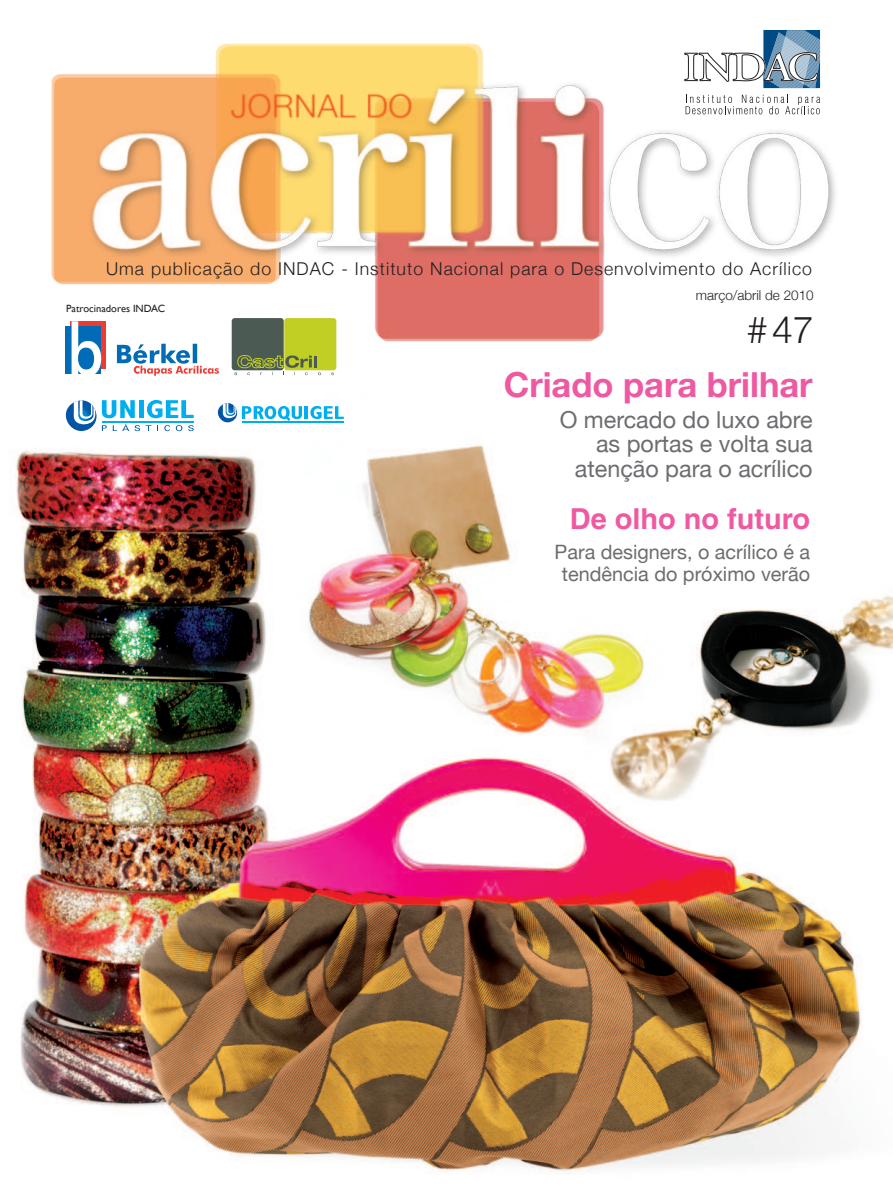
<style>
.page{position:relative;width:893px;height:1191px;background:#fff}
.page>*{position:absolute;margin:0;border:0;box-sizing:border-box;transform-origin:0 0}
.t1{font:300 37.5px "Helvetica Neue";color:#231f20}
.t2{font:700 34.5px "Helvetica Neue";color:#ef59a1}
.t3{font:700 28.95px "Helvetica";color:#ef59a1}
.t4{font:23.4px "Helvetica Neue";color:#6c6d70}
.t5{font:19.8px "Helvetica Neue";color:#6c6d70}
.t6{font:300 17.7px "Helvetica Neue";letter-spacing:.06em;color:#231f20}
.t7{font:300 13.5px "Helvetica Neue";color:#231f20}
.t8{font:10.5px "Gill Sans";color:#231f20}
</style>
<div class="page">
<img style="left:13px;top:357px;width:880px;height:817px">
<img style="left:51px;top:30px;width:784px;height:327px">
<svg style="left:684px;top:30px;width:136px;height:58px"></svg>
<svg style="left:686px;top:95px;width:134px;height:19px"></svg>
<div style="left:70px;top:321px;width:35px;height:48px;background:#ee3b32"></div>
<svg style="left:117px;top:344px;width:102px;height:32px"></svg>
<div style="left:66px;top:326px;width:35px;height:48px;background:linear-gradient(to bottom,#006bb6,#006bb6)"></div>
<svg style="left:72px;top:321px;width:29px;height:55px"></svg>
<svg style="left:66px;top:400px;width:31px;height:31px"></svg>
<svg style="left:74px;top:400px;width:21px;height:24px"></svg>
<svg style="left:102px;top:425px;width:5px;height:6px"></svg>
<svg style="left:135px;top:425px;width:5px;height:6px"></svg>
<svg style="left:146px;top:425px;width:5px;height:6px"></svg>
<svg style="left:164px;top:425px;width:6px;height:6px"></svg>
<svg style="left:176px;top:425px;width:6px;height:6px"></svg>
<svg style="left:188px;top:425px;width:6px;height:6px"></svg>
<svg style="left:102px;top:400px;width:33px;height:18px"></svg>
<div style="left:139px;top:400px;width:5px;height:18px;background:#00aeef"></div>
<svg style="left:147px;top:400px;width:47px;height:18px"></svg>
<hr style="left:102px;top:421px;width:92px;height:2px;background:#00aeef">
<svg style="left:113px;top:424px;width:16px;height:7px"></svg>
<div style="left:232px;top:318px;width:52px;height:52px;background:#4b5a52;border-radius:3px"></div>
<div style="left:284px;top:318px;width:52px;height:52px;background:#c1ce23;border-radius:3px"></div>
<svg style="left:234px;top:355px;width:87px;height:20px"></svg>
<svg style="left:242px;top:406px;width:102px;height:15px"></svg>
<hr style="left:242px;top:421px;width:102px;height:1px;background:#00aeef">
<svg style="left:218px;top:403px;width:19px;height:19px"></svg>
<svg style="left:223px;top:403px;width:13px;height:15px"></svg>
<p class="t6" style="left:106px;top:258px;width:707px">Uma publicação do INDAC - Instituto Nacional para o Desenvolvimento do Acrílico</p>
<p class="t8" style="left:66px;top:302px;width:100px">Patrocinadores INDAC</p>
<p class="t7" style="left:696px;top:287px;width:119px">março/abril de 2010</p>
<p class="t1" style="left:747px;top:306px;width:68px"># 47</p>
<p class="t2" style="left:504px;top:363px;width:310px">Criado para brilhar</p>
<p class="t4" style="left:560px;top:405px;width:254px">O mercado do luxo abre</p>
<p class="t4" style="left:596px;top:430px;width:218px">as portas e volta sua</p>
<p class="t4" style="left:575px;top:455px;width:239px">atenção para o acrílico</p>
<p class="t3" style="left:570px;top:501px;width:242px">De olho no futuro</p>
<p class="t5" style="left:555px;top:540px;width:257px">Para designers, o acrílico é a</p>
<p class="t5" style="left:562px;top:562px;width:250px">tendência do próximo verão</p>
</div>
